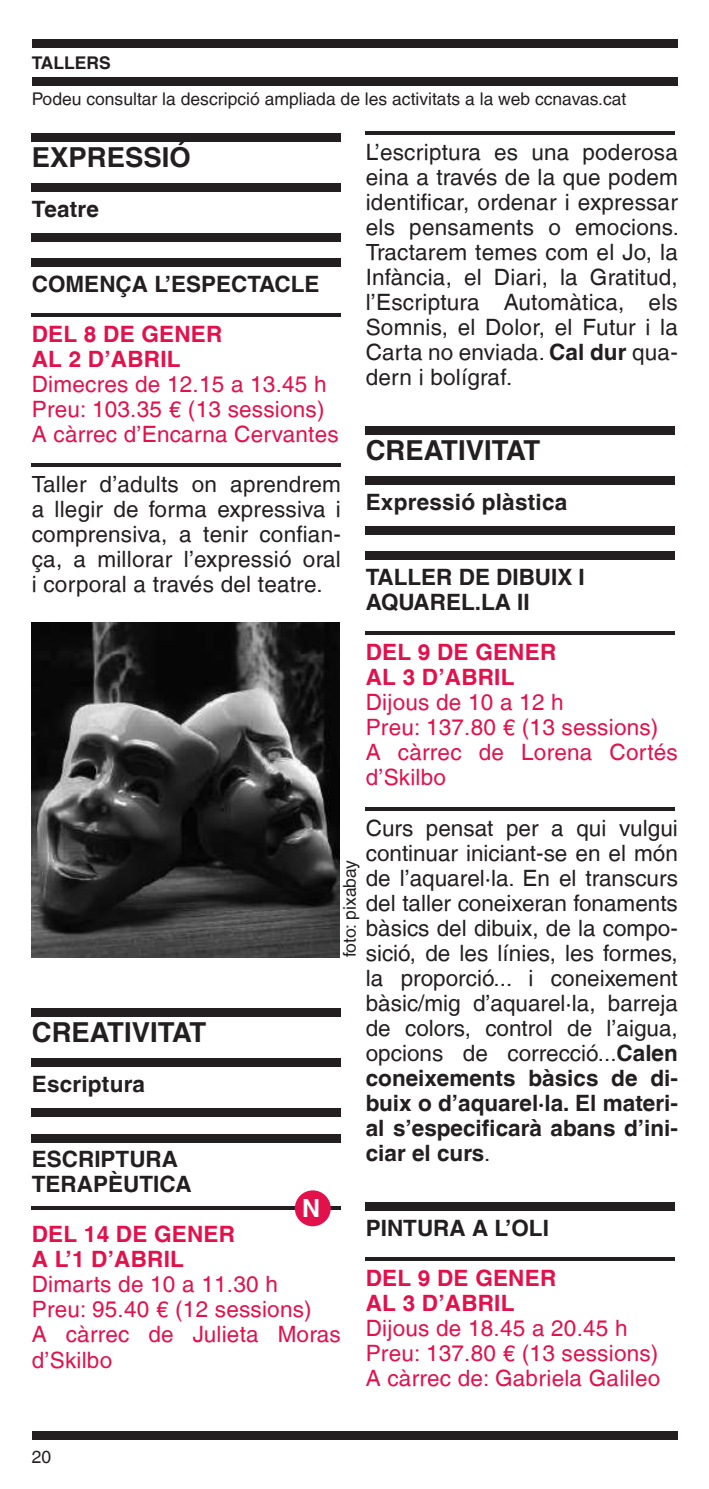
<style>
.page{position:relative;width:709px;height:1489px;background:#fff}
.page>*{position:absolute;margin:0;border:0;box-sizing:border-box;transform-origin:0 0}
.t1{font:700 27.5px "Helvetica LT";color:#231f20}
.t2{font:700 25px "Helvetica LT";color:#fff}
.t3{font:22.5px/25px "Helvetica LT";letter-spacing:.01em;color:#231f20;text-align:justify}
.t4{font:22.5px/25px "Helvetica LT";letter-spacing:.01em;color:#e2114c}
.t5{font:700 22.5px/25px "Helvetica LT";color:#231f20}
.t6{font:700 22.5px/25px "Helvetica LT";letter-spacing:.01em;color:#e2114c}
.t7{font:17.5px "Helvetica LT";color:#231f20}
.t8{font:700 17.5px "Helvetica LT";color:#231f20}
.s1{font-weight:700}
</style>
<div class="page">
<div style="left:32px;top:1431px;width:645px;height:8px;background:#231f20"></div>
<div style="left:32px;top:39px;width:645px;height:8px;background:#231f20"></div>
<div style="left:32px;top:77px;width:645px;height:9px;background:#231f20"></div>
<div style="left:32px;top:133px;width:309px;height:9px;background:#231f20"></div>
<div style="left:32px;top:183px;width:309px;height:9px;background:#231f20"></div>
<div style="left:32px;top:233px;width:309px;height:9px;background:#231f20"></div>
<div style="left:32px;top:258px;width:309px;height:9px;background:#231f20"></div>
<hr style="left:32px;top:313px;width:309px;height:4px;background:#231f20">
<hr style="left:32px;top:463px;width:309px;height:4px;background:#231f20">
<div style="left:32px;top:1008px;width:309px;height:9px;background:#231f20"></div>
<div style="left:32px;top:1058px;width:309px;height:9px;background:#231f20"></div>
<div style="left:32px;top:1108px;width:309px;height:9px;background:#231f20"></div>
<div style="left:32px;top:1133px;width:309px;height:9px;background:#231f20"></div>
<svg style="left:32px;top:1206px;width:309px;height:3px"></svg>
<div style="left:295px;top:1190px;width:36px;height:36px;background:#e2114c;border-radius:50%"></div>
<hr style="left:366px;top:131px;width:309px;height:4px;background:#231f20">
<div style="left:366px;top:426px;width:309px;height:9px;background:#231f20"></div>
<div style="left:366px;top:476px;width:309px;height:9px;background:#231f20"></div>
<div style="left:366px;top:526px;width:309px;height:9px;background:#231f20"></div>
<div style="left:366px;top:551px;width:309px;height:9px;background:#231f20"></div>
<hr style="left:366px;top:631px;width:309px;height:4px;background:#231f20">
<svg style="left:366px;top:807px;width:309px;height:3px"></svg>
<div style="left:366px;top:1201px;width:309px;height:9px;background:#231f20"></div>
<svg style="left:366px;top:1257px;width:309px;height:3px"></svg>
<img style="left:32px;top:622px;width:307px;height:335px">
<p class="t8" style="left:32px;top:52px;width:81px">TALLERS</p>
<p class="t7" style="left:32px;top:88px;width:596px">Podeu consultar la descripció ampliada de les activitats a la web ccnavas.cat</p>
<p class="t1" style="left:32px;top:140px;width:160px">EXPRESSIÓ</p>
<p class="t5" style="left:32px;top:196px;width:69px">Teatre</p>
<p class="t3" style="left:366px;top:140px;width:315px">L’escriptura es una poderosa eina a través de la que podem identificar, ordenar i expressar els pensaments o emocions.<br>Tractarem temes com el Jo, la Infància, el Diari, la Gratitud, l’Escriptura Automàtica, els Somnis, el Dolor, el Futur i la Carta no enviada. <span class="s1">Cal dur</span> qua&shy;dern i bolígraf.</p>
<p class="t5" style="left:32px;top:271px;width:289px">COMENÇA L’ESPECTACLE</p>
<p class="t6" style="left:32px;top:321px;width:192px">DEL 8 DE GENER<br>AL 2 D’ABRIL</p>
<p class="t4" style="left:32px;top:371px;width:308px">Dimecres de 12.15 a 13.45 h<br>Preu: 103.35 € (13 sessions)<br>A càrrec d’Encarna Cervantes</p>
<p class="t3" style="left:32px;top:471px;width:310px">Taller d’adults on aprendrem a llegir de forma expressiva i comprensiva, a tenir confian&shy;ça, a millorar l’expressió oral i corporal a través del teatre.</p>
<p class="t1" style="left:366px;top:434px;width:176px">CREATIVITAT</p>
<p class="t5" style="left:366px;top:489px;width:203px">Expressió plàstica</p>
<p class="t5" style="left:366px;top:564px;width:221px">TALLER DE DIBUIX I<br>AQUAREL.LA II</p>
<p class="t6" style="left:366px;top:639px;width:192px">DEL 9 DE GENER<br>AL 3 D’ABRIL</p>
<p class="t4" style="left:366px;top:690px;width:314px">Dijous de 10 a 12 h<br>Preu: 137.80 € (13 sessions)<br>A càrrec de Lorena Cortés d’Skilbo</p>
<p class="t3" style="left:366px;top:815px;width:314px">Curs pensat per a qui vulgui continuar iniciant-se en el món de l’aquarel·la. En el transcurs del taller coneixeran fonaments bàsics del dibuix, de la compo&shy;sició, de les línies, les formes, la proporció... i coneixement bàsic/mig d’aquarel·la, barreja de colors, control de l’aigua, opcions de correcció...<span class="s1">Calen coneixements bàsics de di&shy;buix o d’aquarel·la. El materi&shy;al s’especificarà abans d’ini&shy;ciar el curs</span>.</p>
<p class="t7" style="left:339px;top:957px;width:99px;rotate:-90deg">foto: pixabay</p>
<p class="t1" style="left:32px;top:1015px;width:176px">CREATIVITAT</p>
<p class="t5" style="left:32px;top:1071px;width:115px">Escriptura</p>
<p class="t5" style="left:32px;top:1146px;width:161px">ESCRIPTURA<br>TERAPÈUTICA</p>
<p class="t2" style="left:302px;top:1192px;width:20px">N</p>
<p class="t6" style="left:32px;top:1221px;width:205px">DEL 14 DE GENER<br>A L’1 D’ABRIL</p>
<p class="t4" style="left:32px;top:1271px;width:310px">Dimarts de 10 a 11.30 h<br>Preu: 95.40 € (12 sessions)<br>A càrrec de Julieta Moras d’Skilbo</p>
<p class="t7" style="left:32px;top:1445px;width:21px">20</p>
<p class="t5" style="left:366px;top:1214px;width:185px">PINTURA A L’OLI</p>
<p class="t6" style="left:366px;top:1264px;width:192px">DEL 9 DE GENER<br>AL 3 D’ABRIL</p>
<p class="t4" style="left:366px;top:1315px;width:296px">Dijous de 18.45 a 20.45 h<br>Preu: 137.80 € (13 sessions)<br>A càrrec de: Gabriela Galileo</p>
</div>
